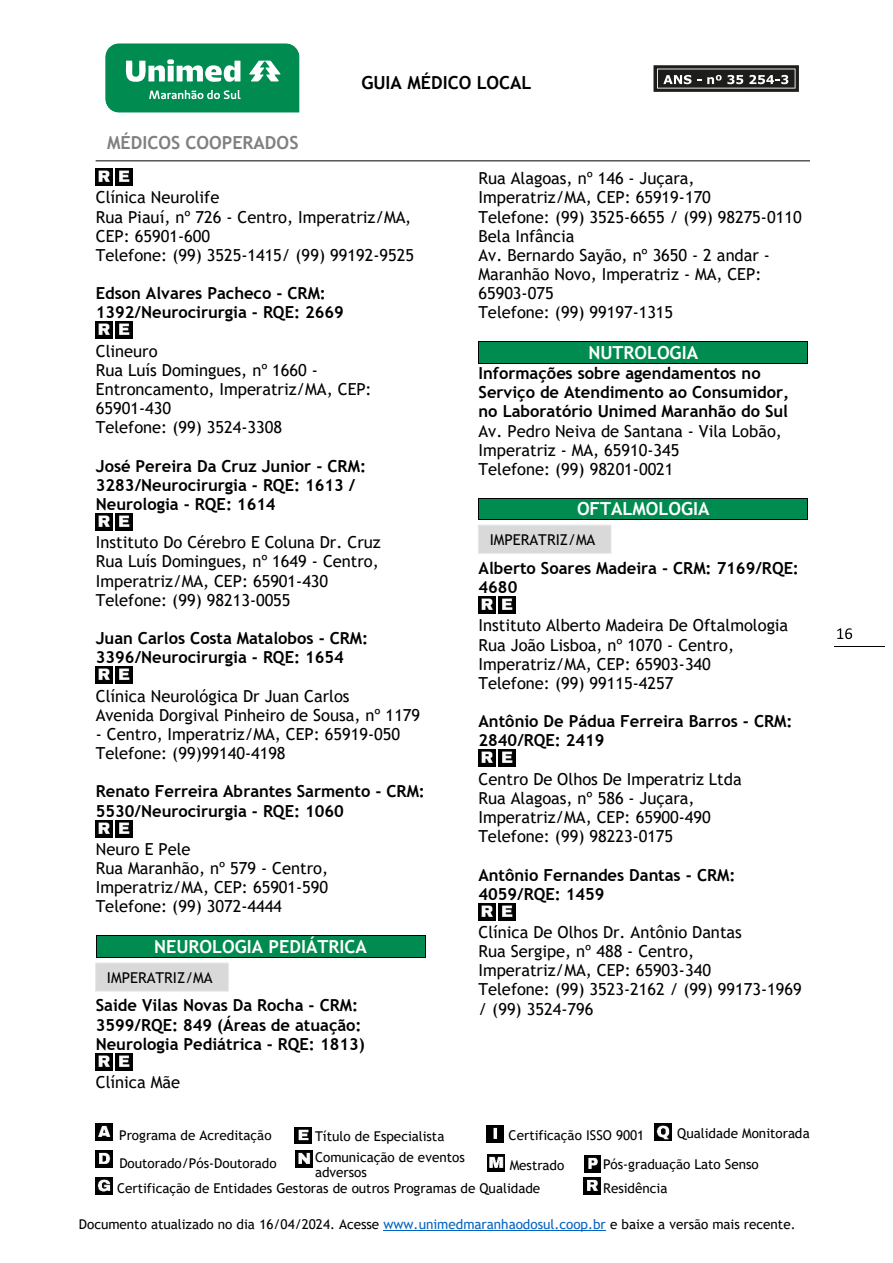
<style>
.page{position:relative;width:893px;height:1263px;background:#fff}
.page>*{position:absolute;margin:0;border:0;box-sizing:border-box;transform-origin:0 0}
.t1{font:700 18px "Trebuchet MS";color:#fff}
.t2{font:700 18px "Trebuchet MS";color:#808080}
.t3{font:700 18px "Trebuchet MS";color:#000}
.t4{font:16.5px/19.2px "Trebuchet MS";color:#000}
.t5{font:700 16.5px/19.2px "Trebuchet MS";color:#000}
.t6{font:15px "Trebuchet MS";color:#000}
.t7{font:13.5px/15.6px "Trebuchet MS";color:#000}
.s1{color:#0563c1}
</style>
<div class="page">
<img style="left:96px;top:1151px;width:17px;height:16px">
<hr style="left:383px;top:1230px;width:223px;height:1px;background:#0563c1">
<hr style="left:96px;top:160px;width:714px;height:1px;background:#000">
<svg style="left:837px;top:628px;width:15px;height:11px"></svg>
<hr style="left:834px;top:646px;width:50px;height:1px;background:#000">
<img style="left:96px;top:1124px;width:17px;height:17px">
<img style="left:294px;top:1127px;width:17px;height:17px">
<img style="left:95px;top:1178px;width:17px;height:17px">
<img style="left:487px;top:1125px;width:17px;height:17px">
<img style="left:487px;top:1154px;width:17px;height:17px">
<img style="left:295px;top:1151px;width:17px;height:16px">
<img style="left:584px;top:1155px;width:17px;height:17px">
<img style="left:655px;top:1124px;width:17px;height:17px">
<img style="left:584px;top:1178px;width:17px;height:17px">
<div style="left:97px;top:936px;width:328px;height:21px;background:#008c50"></div>
<hr style="left:97px;top:935px;width:328px;height:1px;background:#000">
<svg style="left:96px;top:935px;width:1px;height:23px"></svg>
<hr style="left:97px;top:957px;width:328px;height:1px;background:#000">
<svg style="left:425px;top:935px;width:1px;height:23px"></svg>
<div style="left:479px;top:342px;width:328px;height:21px;background:#008c50"></div>
<hr style="left:479px;top:341px;width:328px;height:1px;background:#000">
<hr style="left:479px;top:363px;width:328px;height:1px;background:#000">
<svg style="left:807px;top:341px;width:1px;height:23px"></svg>
<div style="left:479px;top:498px;width:328px;height:21px;background:#008c50"></div>
<hr style="left:479px;top:498px;width:328px;height:1px;background:#000">
<hr style="left:479px;top:519px;width:328px;height:1px;background:#000">
<svg style="left:807px;top:498px;width:1px;height:22px"></svg>
<div style="left:478px;top:525px;width:133px;height:29px;background:#d9d9d9;border:1px solid #e7e6e6"></div>
<div style="left:95px;top:963px;width:134px;height:28px;background:#d9d9d9"></div>
<img style="left:96px;top:322px;width:17px;height:17px">
<img style="left:116px;top:322px;width:17px;height:17px">
<img style="left:96px;top:513px;width:17px;height:17px">
<img style="left:116px;top:513px;width:17px;height:17px">
<img style="left:96px;top:667px;width:17px;height:17px">
<img style="left:116px;top:667px;width:17px;height:17px">
<img style="left:96px;top:820px;width:17px;height:17px">
<img style="left:116px;top:820px;width:17px;height:17px">
<img style="left:96px;top:169px;width:17px;height:17px">
<img style="left:116px;top:169px;width:17px;height:17px">
<img style="left:96px;top:1053px;width:17px;height:17px">
<img style="left:116px;top:1053px;width:17px;height:17px">
<img style="left:478px;top:597px;width:17px;height:17px">
<img style="left:499px;top:597px;width:17px;height:17px">
<img style="left:478px;top:750px;width:17px;height:17px">
<img style="left:499px;top:750px;width:17px;height:17px">
<img style="left:478px;top:903px;width:17px;height:17px">
<img style="left:499px;top:903px;width:17px;height:17px">
<svg style="left:105px;top:43px;width:195px;height:70px;background:#2ca06e"></svg>
<svg style="left:654px;top:65px;width:145px;height:27px;background:#494948"></svg>
<p class="t2" style="left:107px;top:131px;width:193px">MÉDICOS COOPERADOS</p>
<p class="t3" style="left:361px;top:71px;width:172px">GUIA MÉDICO LOCAL</p>
<p class="t4" style="left:96px;top:188px;width:320px">Clínica Neurolife<br>Rua Piauí, nº 726 - Centro, Imperatriz/MA,<br>CEP: 65901-600<br>Telefone: (99) 3525-1415/ (99) 99192-9525</p>
<p class="t5" style="left:96px;top:284px;width:250px">Edson Alvares Pacheco - CRM:<br>1392/Neurocirurgia - RQE: 2669</p>
<p class="t4" style="left:96px;top:341px;width:277px">Clineuro<br>Rua Luís Domingues, nº 1660 -<br>Entroncamento, Imperatriz/MA, CEP:<br>65901-430<br>Telefone: (99) 3524-3308</p>
<p class="t5" style="left:96px;top:456px;width:272px">José Pereira Da Cruz Junior - CRM:<br>3283/Neurocirurgia - RQE: 1613 /<br>Neurologia - RQE: 1614</p>
<p class="t4" style="left:96px;top:533px;width:286px">Instituto Do Cérebro E Coluna Dr. Cruz Rua Luís Domingues, nº 1649 - Centro, Imperatriz/MA, CEP: 65901-430<br>Telefone: (99) 98213-0055</p>
<p class="t5" style="left:96px;top:629px;width:274px">Juan Carlos Costa Matalobos - CRM:<br>3396/Neurocirurgia - RQE: 1654</p>
<p class="t4" style="left:96px;top:686px;width:326px">Clínica Neurológica Dr Juan Carlos<br>Avenida Dorgival Pinheiro de Sousa, nº 1179</p>
<p class="t4" style="left:96px;top:724px;width:306px">- Centro, Imperatriz/MA, CEP: 65919-050<br>Telefone: (99)99140-4198</p>
<p class="t5" style="left:96px;top:782px;width:331px">Renato Ferreira Abrantes Sarmento - CRM:<br>5530/Neurocirurgia - RQE: 1060</p>
<p class="t4" style="left:96px;top:839px;width:234px">Neuro E Pele<br>Rua Maranhão, nº 579 - Centro,<br>Imperatriz/MA, CEP: 65901-590<br>Telefone: (99) 3072-4444</p>
<p class="t1" style="left:154px;top:935px;width:214px">NEUROLOGIA PEDIÁTRICA</p>
<p class="t6" style="left:107px;top:968px;width:107px">IMPERATRIZ/MA</p>
<p class="t5" style="left:96px;top:996px;width:271px">Saide Vilas Novas Da Rocha - CRM:<br>3599/RQE: 849 (Áreas de atuação:<br>Neurologia Pediátrica - RQE: 1813)</p>
<p class="t4" style="left:96px;top:1072px;width:86px">Clínica Mãe</p>
<p class="t4" style="left:478px;top:169px;width:325px">Rua Alagoas, nº 146 - Juçara,<br>Imperatriz/MA, CEP: 65919-170<br>Telefone: (99) 3525-6655 / (99) 98275-0110<br>Bela Infância<br>Av. Bernardo Sayão, nº 3650 - 2 andar -<br>Maranhão Novo, Imperatriz - MA, CEP:<br>65903-075<br>Telefone: (99) 99197-1315</p>
<p class="t1" style="left:588px;top:341px;width:111px">NUTROLOGIA</p>
<p class="t5" style="left:479px;top:363px;width:312px">Informações sobre agendamentos no<br>Serviço de Atendimento ao Consumidor, no Laboratório Unimed Maranhão do Sul</p>
<p class="t4" style="left:479px;top:421px;width:305px">Av. Pedro Neiva de Santana - Vila Lobão,<br>Imperatriz - MA, 65910-345<br>Telefone: (99) 98201-0021</p>
<p class="t1" style="left:577px;top:498px;width:134px">OFTALMOLOGIA</p>
<p class="t6" style="left:490px;top:530px;width:107px">IMPERATRIZ/MA</p>
<p class="t5" style="left:479px;top:559px;width:322px">Alberto Soares Madeira - CRM: 7169/RQE:<br>4680</p>
<p class="t4" style="left:478px;top:616px;width:311px">Instituto Alberto Madeira De Oftalmologia Rua João Lisboa, nº 1070 - Centro, Imperatriz/MA, CEP: 65903-340<br>Telefone: (99) 99115-4257</p>
<p class="t5" style="left:478px;top:712px;width:316px">Antônio De Pádua Ferreira Barros - CRM:<br>2840/RQE: 2419</p>
<p class="t4" style="left:478px;top:769px;width:265px">Centro De Olhos De Imperatriz Ltda<br>Rua Alagoas, nº 586 - Juçara,<br>Imperatriz/MA, CEP: 65900-490<br>Telefone: (99) 98223-0175</p>
<p class="t5" style="left:478px;top:865px;width:259px">Antônio Fernandes Dantas - CRM:<br>4059/RQE: 1459</p>
<p class="t4" style="left:478px;top:922px;width:325px">Clínica De Olhos Dr. Antônio Dantas<br>Rua Sergipe, nº 488 - Centro,<br>Imperatriz/MA, CEP: 65903-340<br>Telefone: (99) 3523-2162 / (99) 99173-1969 / (99) 3524-796</p>
<p class="t7" style="left:677px;top:1125px;width:134px">Qualidade Monitorada</p>
<p class="t7" style="left:315px;top:1129px;width:131px">Título de Especialista</p>
<p class="t7" style="left:509px;top:1127px;width:137px">Certificação ISSO 9001</p>
<p class="t7" style="left:117px;top:1180px;width:425px">Certificação de Entidades Gestoras de outros Programas de Qualidade</p>
<p class="t7" style="left:119px;top:1127px;width:154px">Programa de Acreditação</p>
<p class="t7" style="left:315px;top:1149px;width:151px">Comunicação de eventos adversos</p>
<p class="t7" style="left:119px;top:1155px;width:159px">Doutorado/Pós-Doutorado</p>
<p class="t7" style="left:603px;top:1156px;width:157px">Pós-graduação Lato Senso</p>
<p class="t7" style="left:510px;top:1157px;width:56px">Mestrado</p>
<p class="t7" style="left:603px;top:1181px;width:66px">Residência</p>
<p class="t7" style="left:79px;top:1216px;width:718px">Documento atualizado no dia 16/04/2024. Acesse <span class="s1">www.unimedmaranhaodosul.coop.br</span> e baixe a versão mais recente.</p>
</div>
